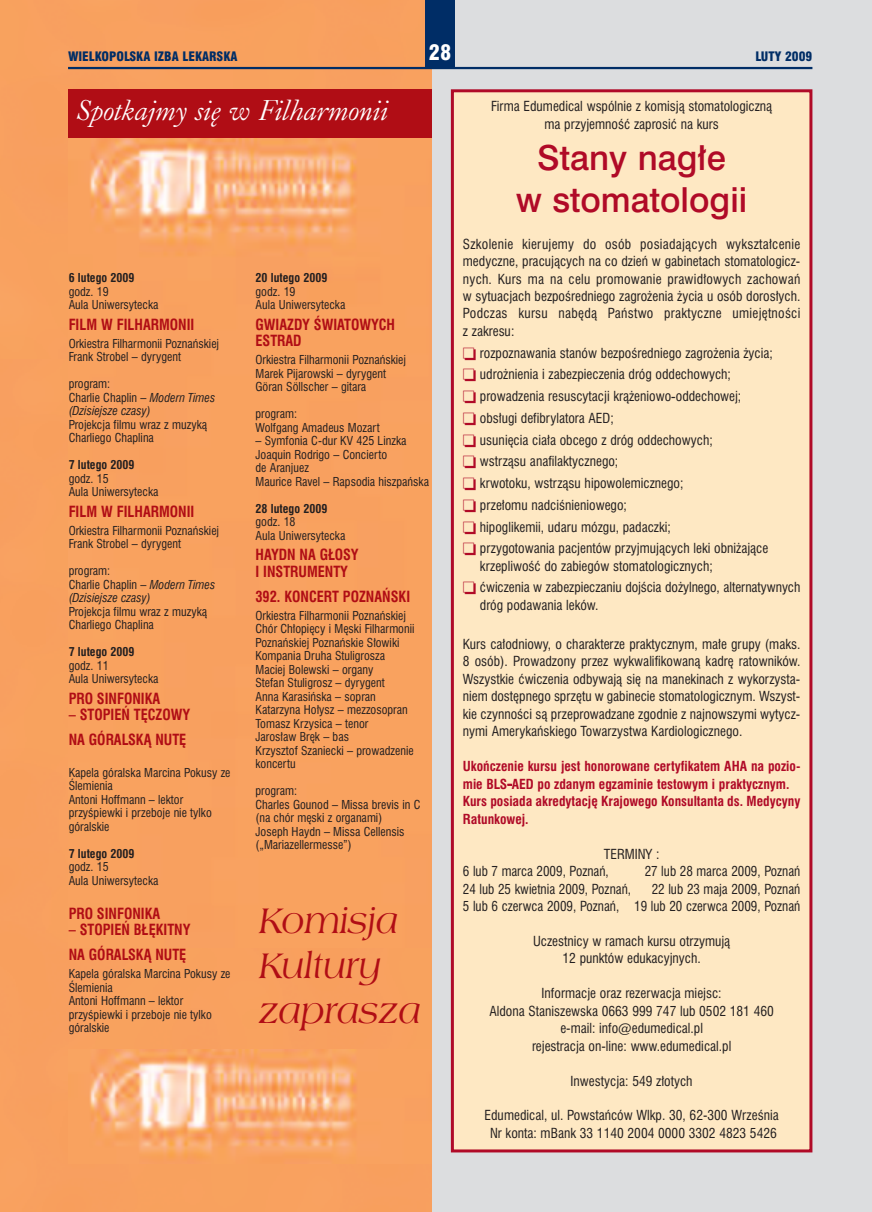
<style>
.page{position:relative;width:872px;height:1212px;background:#fff}
.page>*{position:absolute;margin:0;border:0;box-sizing:border-box;transform-origin:0 0}
.t1{font:italic 37.65px/45.2px "Americana EU";color:#b00d15;scale:.95 1}
.t2{font:34.5px/42.6px "Swis 721 Md EU";color:#b00a27;text-align:center}
.t3{font:italic 31.5px "Caslon Old Face EU";color:#fff}
.t4{font:21px "Swis 721 Blk Cn EU";color:#fff}
.t5{font:700 15px/25px "Swis 721 Cn EU";color:#b00d15;scale:.95 1}
.t6{font:13.5px/17.4px "Swis 721 Cn EU";color:#231f20;text-align:center}
.t7{font:700 13.5px/17.5px "Swis 721 Cn EU";color:#b00a27}
.t8{font:12.75px "Swis 721 Blk Cn EU";color:#002d66}
.t9{font:12px/13.5px "Swis 721 Cn EU";color:#231f20}
.t10{font:italic 12px/13.5px "Swis 721 Cn EU";color:#231f20}
.t11{font:700 12px "Swis 721 Cn EU";color:#231f20}
.s1{color:#b00a27}
.s2{font-family:"Arial Unicode MS"}
.s3{font-family:"Arial Unicode MS";font-weight:400}
.s4{font-style:normal}
</style>
<div class="page">
<div style="left:333px;top:0;width:539px;height:1212px;background:#dcdddf"></div>
<div style="left:0;top:0;width:432px;height:360px;background:#f8a15f"></div>
<hr style="left:68px;top:67px;width:744px;height:2px;background:#002d66">
<div style="left:425px;top:0;width:30px;height:68px;background:#002d66"></div>
<div style="left:0;top:360px;width:432px;height:852px;background:#f8a05f"></div>
<div style="left:68px;top:138px;width:364px;height:810px;background:#f9a25f"></div>
<img style="left:68px;top:1050px;width:364px;height:113px">
<div style="left:68px;top:89px;width:364px;height:49px;background:#b00d15"></div>
<div style="left:454px;top:92px;width:355px;height:1057px;background:#fee8c3"></div>
<div style="left:451px;top:89px;width:361px;height:1063px;border:3px solid #b00a27"></div>
<p class="t8" style="left:68px;top:48px;width:171px">WIELKOPOLSKA IZBA LEKARSKA</p>
<h3 class="t4" style="left:429px;top:40px;width:24px">28</h3>
<p class="t8" style="left:755px;top:48px;width:58px">LUTY 2009</p>
<h3 class="t3" style="left:77px;top:92px;width:313px">Spotkajmy się w Filharmonii</h3>
<p class="t6" style="left:491px;top:98px;width:283px">Firma Edumedical wspólnie z komisją stomatologiczną ma przyjemność zaprosić na kurs</p>
<h2 class="t2" style="left:516px;top:138px;width:232px">Stany nagłe<br>w stomatologii</h2>
<p class="t6" style="left:463px;top:235px;width:339px;text-align:justify">Szkolenie kierujemy do osób posiadających wykształcenie medyczne, pracujących na co dzień w gabinetach stomatologicz&shy;nych. Kurs ma na celu promowanie prawidłowych zachowań w sytuacjach bezpośredniego zagrożenia życia u osób dorosłych.<br>Podczas kursu nabędą Państwo praktyczne umiejętności z zakresu:</p>
<p class="t6" style="left:463px;top:344px;width:311px"><span class="s1">□</span> rozpoznawania stanów bezpośredniego zagrożenia życia;</p>
<p class="t6" style="left:463px;top:366px;width:269px"><span class="s1">□</span> udrożnienia i zabezpieczenia dróg oddechowych;</p>
<p class="t6" style="left:463px;top:387px;width:280px"><span class="s1">□</span> prowadzenia resuscytacji krążeniowo<span class="s2">‐</span>oddechowej;</p>
<p class="t6" style="left:463px;top:409px;width:152px"><span class="s1">□</span> obsługi defibrylatora AED;</p>
<p class="t6" style="left:463px;top:431px;width:251px"><span class="s1">□</span> usunięcia ciała obcego z dróg oddechowych;</p>
<p class="t6" style="left:463px;top:453px;width:157px"><span class="s1">□</span> wstrząsu anafilaktycznego;</p>
<p class="t6" style="left:463px;top:474px;width:222px"><span class="s1">□</span> krwotoku, wstrząsu hipowolemicznego;</p>
<p class="t6" style="left:463px;top:496px;width:165px"><span class="s1">□</span> przełomu nadciśnieniowego;</p>
<p class="t6" style="left:463px;top:518px;width:209px"><span class="s1">□</span> hipoglikemii, udaru mózgu, padaczki;</p>
<p class="t6" style="left:480px;top:539px;width:290px;text-align:left;text-indent:-17px"><span class="s1">□</span> przygotowania pacjentów przyjmujących leki obniżające krzepliwość do zabiegów stomatologicznych;</p>
<p class="t6" style="left:480px;top:579px;width:322px;text-align:left;text-indent:-17px"><span class="s1">□</span> ćwiczenia w zabezpieczaniu dojścia dożylnego, alternatywnych dróg podawania leków.</p>
<p class="t6" style="left:463px;top:635px;width:339px;text-align:justify">Kurs całodniowy, o charakterze praktycznym, małe grupy (maks.<br>8 osób). Prowadzony przez wykwalifikowaną kadrę ratowników.<br>Wszystkie ćwiczenia odbywają się na manekinach z wykorzysta&shy;niem dostępnego sprzętu w gabinecie stomatologicznym. Wszyst&shy;kie czynności są przeprowadzane zgodnie z najnowszymi wytycz&shy;nymi Amerykańskiego Towarzystwa Kardiologicznego.</p>
<p class="t7" style="left:463px;top:758px;width:339px">Ukończenie kursu jest honorowane certyfikatem AHA na pozio&shy;mie BLS<span class="s3">‐</span>AED po zdanym egzaminie testowym i praktycznym.<br>Kurs posiada akredytację Krajowego Konsultanta ds. Medycyny Ratunkowej.</p>
<p class="t6" style="left:463px;top:845px;width:198px;text-align:left;text-indent:141px">TERMINY :<br>6 lub 7 marca 2009, Poznań,</p>
<p class="t11" style="left:69px;top:270px;width:67px">6 lutego 2009</p>
<p class="t9" style="left:69px;top:284px;width:91px">godz. 19<br>Aula Uniwersytecka</p>
<p class="t5" style="left:69px;top:312px;width:134px">FILM W FILHARMONII</p>
<p class="t9" style="left:69px;top:336px;width:152px">Orkiestra Filharmonii Poznańskiej<br>Frank Strobel – dyrygent</p>
<p class="t10" style="left:69px;top:377px;width:148px"><span class="s4">program:<br>Charlie Chaplin –</span> Modern Times (Dzisiejsze czasy)</p>
<p class="t9" style="left:69px;top:417px;width:140px">Projekcja filmu wraz z muzyką<br>Charliego Chaplina</p>
<p class="t11" style="left:69px;top:457px;width:67px">7 lutego 2009</p>
<p class="t9" style="left:69px;top:471px;width:91px">godz. 15<br>Aula Uniwersytecka</p>
<p class="t5" style="left:69px;top:499px;width:134px">FILM W FILHARMONII</p>
<p class="t9" style="left:69px;top:523px;width:152px">Orkiestra Filharmonii Poznańskiej<br>Frank Strobel – dyrygent</p>
<p class="t10" style="left:69px;top:564px;width:148px"><span class="s4">program:<br>Charlie Chaplin –</span> Modern Times (Dzisiejsze czasy)</p>
<p class="t9" style="left:69px;top:604px;width:140px">Projekcja filmu wraz z muzyką<br>Charliego Chaplina</p>
<p class="t11" style="left:69px;top:645px;width:67px">7 lutego 2009</p>
<p class="t9" style="left:69px;top:658px;width:91px">godz. 11<br>Aula Uniwersytecka</p>
<p class="t5" style="left:69px;top:687px;width:98px">PRO SINFONIKA</p>
<p class="t5" style="left:69px;top:703px;width:130px">– STOPIEŃ TĘCZOWY<br>NA GÓRALSKĄ NUTĘ</p>
<p class="t9" style="left:69px;top:765px;width:163px">Kapela góralska Marcina Pokusy ze<br>Ślemienia<br>Antoni Hoffmann – lektor przyśpiewki i przeboje nie tylko góralskie</p>
<p class="t11" style="left:69px;top:846px;width:67px">7 lutego 2009</p>
<p class="t9" style="left:69px;top:860px;width:91px">godz. 15<br>Aula Uniwersytecka</p>
<p class="t5" style="left:69px;top:902px;width:98px">PRO SINFONIKA</p>
<p class="t5" style="left:69px;top:918px;width:130px">– STOPIEŃ BŁĘKITNY<br>NA GÓRALSKĄ NUTĘ</p>
<p class="t9" style="left:69px;top:967px;width:163px">Kapela góralska Marcina Pokusy ze<br>Ślemienia<br>Antoni Hoffmann – lektor przyśpiewki i przeboje nie tylko góralskie</p>
<p class="t11" style="left:255px;top:270px;width:73px">20 lutego 2009</p>
<p class="t9" style="left:255px;top:284px;width:91px">godz. 19<br>Aula Uniwersytecka</p>
<p class="t5" style="left:255px;top:317px;width:148px;line-height:16.5px">GWIAZDY ŚWIATOWYCH<br>ESTRAD</p>
<p class="t9" style="left:255px;top:353px;width:152px">Orkiestra Filharmonii Poznańskiej<br>Marek Pijarowski – dyrygent<br>Göran Söllscher – gitara</p>
<p class="t9" style="left:255px;top:407px;width:126px">program:<br>Wolfgang Amadeus Mozart</p>
<p class="t9" style="left:255px;top:434px;width:175px">– Symfonia C-dur KV 425 Linzka<br>Joaquin Rodrigo – Concierto<br>de Aranjuez<br>Maurice Ravel – Rapsodia hiszpańska</p>
<p class="t11" style="left:255px;top:501px;width:73px">28 lutego 2009</p>
<p class="t9" style="left:255px;top:515px;width:91px">godz. 18<br>Aula Uniwersytecka</p>
<p class="t5" style="left:255px;top:547px;width:110px;line-height:16.5px">HAYDN NA GŁOSY<br>I INSTRUMENTY</p>
<p class="t5" style="left:255px;top:585px;width:164px">392. KONCERT POZNAŃSKI</p>
<p class="t9" style="left:255px;top:608px;width:160px">Orkiestra Filharmonii Poznańskiej<br>Chór Chłopięcy i Męski Filharmonii<br>Poznańskiej Poznańskie Słowiki<br>Kompania Druha Stuligrosza<br>Maciej Bolewski – organy<br>Stefan Stuligrosz – dyrygent<br>Anna Karasińska – sopran<br>Katarzyna Hołysz – mezzosopran<br>Tomasz Krzysica – tenor<br>Jarosław Bręk – bas<br>Krzysztof Szaniecki – prowadzenie koncertu</p>
<p class="t9" style="left:255px;top:784px;width:167px">program:<br>Charles Gounod – Missa brevis in C (na chór męski z organami)<br>Joseph Haydn – Missa Cellensis („Mariazellermesse”)</p>
<p class="t6" style="left:644px;top:862px;width:157px">27 lub 28 marca 2009, Poznań</p>
<p class="t6" style="left:463px;top:880px;width:339px;text-align:right">22 lub 23 maja 2009, Poznań<br>5 lub 6 czerwca 2009, Poznań, 19 lub 20 czerwca 2009, Poznań</p>
<p class="t6" style="left:533px;top:932px;width:199px">Uczestnicy w ramach kursu otrzymują<br>12 punktów edukacyjnych.</p>
<p class="t6" style="left:489px;top:984px;width:286px">Informacje oraz rezerwacja miejsc:<br>Aldona Staniszewska 0663 999 747 lub 0502 181 460 e-mail: info@edumedical.pl<br>rejestracja on-line: www.edumedical.pl</p>
<p class="t6" style="left:570px;top:1072px;width:123px">Inwestycja: 549 złotych</p>
<p class="t6" style="left:484px;top:1107px;width:296px">Edumedical, ul. Powstańców Wlkp. 30, 62-300 Września<br>Nr konta: mBank 33 1140 2004 0000 3302 4823 5426</p>
<p class="t6" style="left:463px;top:880px;width:170px">24 lub 25 kwietnia 2009, Poznań,</p>
<h1 class="t1" style="left:259px;top:898px;width:171px">Komisja<br>Kultury zaprasza</h1>
</div>
